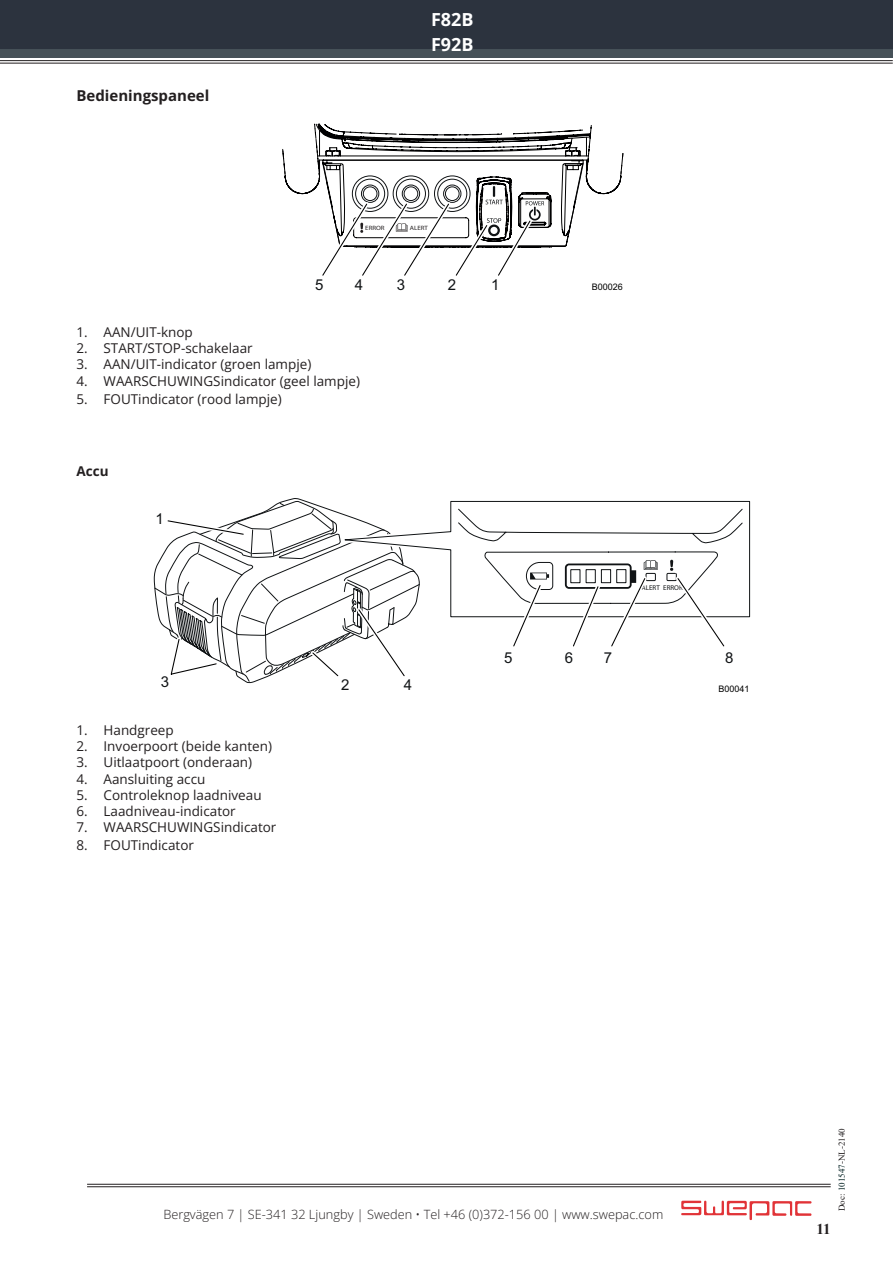
<style>
.page{position:relative;width:893px;height:1263px;background:#fff}
.page>*{position:absolute;margin:0;border:0;box-sizing:border-box;transform-origin:0 0}
.t1{font:700 18px/25.8px "Open Sans";color:#fff}
.Underrubrik_1{font:700 15px "Open Sans";color:#231f20}
.t2{font:15px "Arial";color:#101315}
.t3{font:700 15px "Times New Roman";color:#231f20}
.t4{font:13.5px "Open Sans";color:#231f20}
.Underrubrik_1-2{font:700 13.5px "Open Sans";color:#231f20}
.t5{font:300 12.75px "Open Sans";color:#231f20}
.t6{font:9px "Times New Roman";color:#231f20}
.t7{font:9px "Arial";color:#000001}
.t8{font:7.05px "Myriad Pro";color:#101315}
.t9{font:6.15px "Myriad Pro";color:#231f20;scale:1.11 1}
.s1{color:#001f20}
</style>
<div class="page">
<div style="left:0;top:0;width:893px;height:53px;background:#2c333e"></div>
<div style="left:0;top:49px;width:893px;height:8px;background:#465158"></div>
<hr style="left:0;top:60px;width:893px;height:1px;background:#231f20">
<hr style="left:0;top:63px;width:893px;height:1px;background:#231f20">
<svg style="left:681px;top:1201px;width:131px;height:19px"></svg>
<hr style="left:87px;top:1184px;width:744px;height:1px;background:#231f20">
<hr style="left:87px;top:1186px;width:744px;height:1px;background:#231f20">
<svg style="left:282px;top:124px;width:341px;height:152px"></svg>
<svg style="left:420px;top:501px;width:330px;height:116px"></svg>
<svg style="left:457px;top:508px;width:286px;height:139px"></svg>
<svg style="left:154px;top:498px;width:266px;height:186px"></svg>
<p class="Underrubrik_1" style="left:77px;top:85px;width:134px">Bedieningspaneel</p>
<h1 class="t1" style="left:431px;top:6px;width:44px">F82B<br>F92B</h1>
<p class="t9" style="left:365px;top:225px;width:19px">ERROR</p>
<p class="t9" style="left:410px;top:225px;width:18px">ALERT</p>
<p class="t2" style="left:315px;top:274px;width:10px">5</p>
<p class="t2" style="left:355px;top:274px;width:10px">4</p>
<p class="t2" style="left:397px;top:274px;width:10px">3</p>
<p class="t2" style="left:448px;top:274px;width:10px">2</p>
<p class="t2" style="left:491px;top:274px;width:10px">1</p>
<p class="t7" style="left:592px;top:281px;width:33px">B00026</p>
<p class="t4" style="left:77px;top:323px;width:118px">1. AAN/UIT-knop</p>
<p class="t4" style="left:77px;top:339px;width:178px">2. START/STOP-schakelaar</p>
<p class="t4" style="left:77px;top:355px;width:236px">3. AAN/UIT-indicator (groen lampje)</p>
<p class="t4" style="left:77px;top:371px;width:285px">4. WAARSCHUWINGSindicator (geel lampje)</p>
<p class="t4" style="left:77px;top:389px;width:207px">5. FOUTindicator (rood lampje)</p>
<p class="Underrubrik_1-2" style="left:77px;top:461px;width:34px">Accu</p>
<p class="t2" style="left:156px;top:509px;width:10px">1</p>
<p class="t2" style="left:161px;top:671px;width:10px">3</p>
<p class="t2" style="left:341px;top:675px;width:10px">2</p>
<p class="t2" style="left:404px;top:675px;width:10px">4</p>
<p class="t4" style="left:77px;top:721px;width:99px">1. Handgreep</p>
<p class="t4" style="left:77px;top:737px;width:197px">2. Invoerpoort (beide kanten)</p>
<p class="t4" style="left:77px;top:753px;width:177px">3. Uitlaatpoort (onderaan)</p>
<p class="t4" style="left:77px;top:769px;width:130px">4. Aansluiting accu</p>
<p class="t4" style="left:77px;top:785px;width:187px">5. Controleknop laadniveau</p>
<p class="t4" style="left:77px;top:802px;width:161px">6. Laadniveau-indicator</p>
<p class="t4" style="left:77px;top:818px;width:201px">7. WAARSCHUWINGSindicator</p>
<p class="t4" style="left:77px;top:836px;width:119px">8. FOUTindicator</p>
<p class="t8" style="left:642px;top:583px;width:43px">ALERT ERROR</p>
<p class="t2" style="left:504px;top:647px;width:10px">5</p>
<p class="t2" style="left:565px;top:647px;width:10px">6</p>
<p class="t2" style="left:604px;top:647px;width:10px">7</p>
<p class="t2" style="left:725px;top:647px;width:10px">8</p>
<p class="t7" style="left:719px;top:683px;width:33px">B00041</p>
<p class="t5" style="left:163px;top:1205px;width:501px">Bergvägen 7 | SE-341 32 Ljungby | Sweden • Tel +46 (0)372-156 00 | www.swepac.com</p>
<p class="t3" style="left:816px;top:1218px;width:16px">11</p>
<p class="t6" style="left:835px;top:1211px;width:84px;rotate:-90deg">Doc: <span class="s1">101547</span>-NL-2140</p>
</div>
